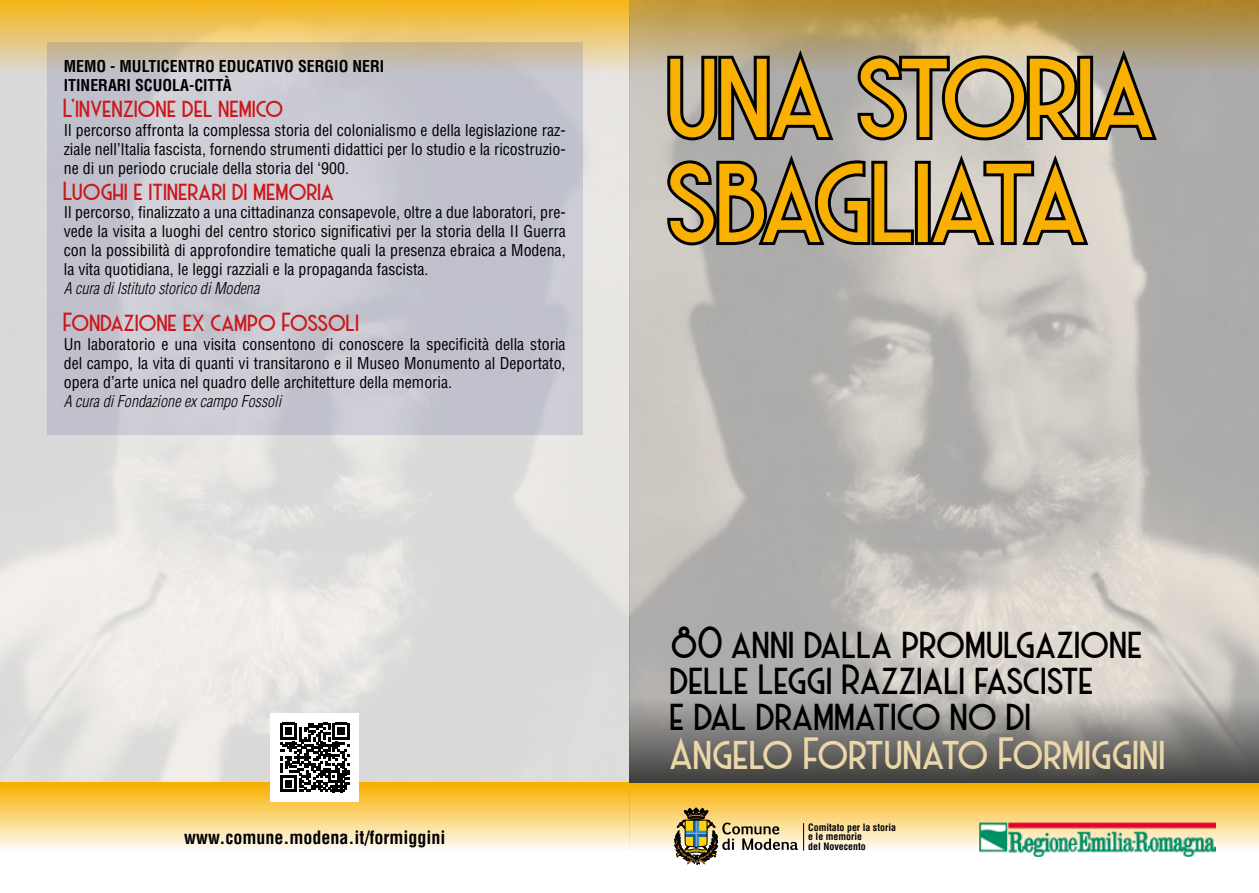
<style>
.page{position:relative;width:1259px;height:893px;background:#fff}
.page>*{position:absolute;margin:0;border:0;box-sizing:border-box;transform-origin:0 0}
.t1{font:126px/105px "Haarlem Deco DEMO";letter-spacing:-.02em;color:#f9b000}
.t2{font:45px "Haarlem Deco DEMO";letter-spacing:-.005em;color:#ebd7a8}
.t3{font:42px/36px "Haarlem Deco DEMO";color:#000}
.t4{font:26.1px "Haarlem Deco DEMO";color:#cd171a}
.t5{font:700 condensed 18px "Helvetica";color:#000}
.t6{font:condensed 15.9px/18.8px "Helvetica";color:#000;text-align:justify}
.t7{font:italic 300 condensed 15.9px "Helvetica";color:#000}
.t8{font:700 condensed 15.9px/18.8px "Helvetica";color:#000}
.t9{font:700 condensed 9.9px/9.9px "Helvetica";color:#000}
.s1{font-family:"Copasetic"}
</style>
<div class="page">
<img style="left:0;top:85px;width:629px;height:698px">
<svg style="left:0;top:0;width:629px;height:85px;background:#edc35d"></svg>
<img style="left:629px;top:0;width:630px;height:698px">
<div style="left:629px;top:783px;width:630px;height:68px;background:linear-gradient(to bottom,#f9af00,#fefbf5)"></div>
<div style="left:0;top:783px;width:629px;height:68px;background:linear-gradient(to bottom,#f9af00,#fefcf5)"></div>
<svg style="left:629px;top:698px;width:630px;height:85px;background:#7b7977"></svg>
<svg style="left:664px;top:51px;width:173px;height:94px;background:#696763"></svg>
<svg style="left:853px;top:51px;width:308px;height:94px;background:#78756f"></svg>
<svg style="left:663px;top:156px;width:254px;height:94px;background:#6d6c6a"></svg>
<div style="left:915px;top:161px;width:15px;height:84px;border:6px solid #000"></div>
<svg style="left:924px;top:156px;width:168px;height:92px;background:#85817d"></svg>
<div style="left:270px;top:714px;width:88px;height:88px;background:#fff"></div>
<svg style="left:280px;top:723px;width:69px;height:69px"></svg>
<img style="left:674px;top:808px;width:130px;height:57px">
<img style="left:979px;top:822px;width:236px;height:34px">
<svg style="left:47px;top:43px;width:536px;height:392px;background:#c6c6ce"></svg>
<p class="t8" style="left:64px;top:57px;width:322px">MEMO - MULTICENTRO EDUCATIVO SERGIO NERI<br>ITINERARI SCUOLA-CITTÀ</p>
<h3 class="t4" style="left:64px;top:93px;width:222px">L'invenzione del nemico</h3>
<p class="t6" style="left:64px;top:121px;width:503px">Il percorso affronta la complessa storia del colonialismo e della legislazione raz&shy;ziale nell’Italia fascista, fornendo strumenti didattici per lo studio e la ricostruzio&shy;ne di un periodo cruciale della storia del ‘900.</p>
<h3 class="t4" style="left:64px;top:175px;width:273px">Luoghi e itinerari di memoria</h3>
<p class="t6" style="left:64px;top:203px;width:503px">Il percorso, finalizzato a una cittadinanza consapevole, oltre a due laboratori, pre&shy;vede la visita a luoghi del centro storico significativi per la storia della II Guerra con la possibilità di approfondire tematiche quali la presenza ebraica a Modena, la vita quotidiana, le leggi razziali e la propaganda fascista.</p>
<p class="t7" style="left:64px;top:278px;width:197px">A cura di Istituto storico di Modena</p>
<h3 class="t4" style="left:64px;top:307px;width:298px">Fondazione ex campo Fossoli</h3>
<p class="t6" style="left:64px;top:335px;width:503px">Un laboratorio e una visita consentono di conoscere la specificità della storia del campo, la vita di quanti vi transitarono e il Museo Monumento al Deportato, opera d’arte unica nel quadro delle architetture della memoria.</p>
<p class="t7" style="left:64px;top:391px;width:219px">A cura di Fondazione ex campo Fossoli</p>
<p class="t5" style="left:184px;top:826px;width:263px">www.comune.modena.it/formiggini</p>
<h1 class="t1" style="left:670px;top:41px;width:491px">una storia sbagliata</h1>
<h3 class="t3" style="left:671px;top:625px;width:474px"><span class="s1">80</span> anni dalla promulgazione delle Leggi Razziali fasciste<br>e dal drammatico no di</h3>
<h2 class="t2" style="left:671px;top:727px;width:497px">Angelo Fortunato Formiggini</h2>
<p class="t9" style="left:808px;top:822px;width:89px">Comitato per la storia e le memorie<br>del Novecento</p>
</div>
